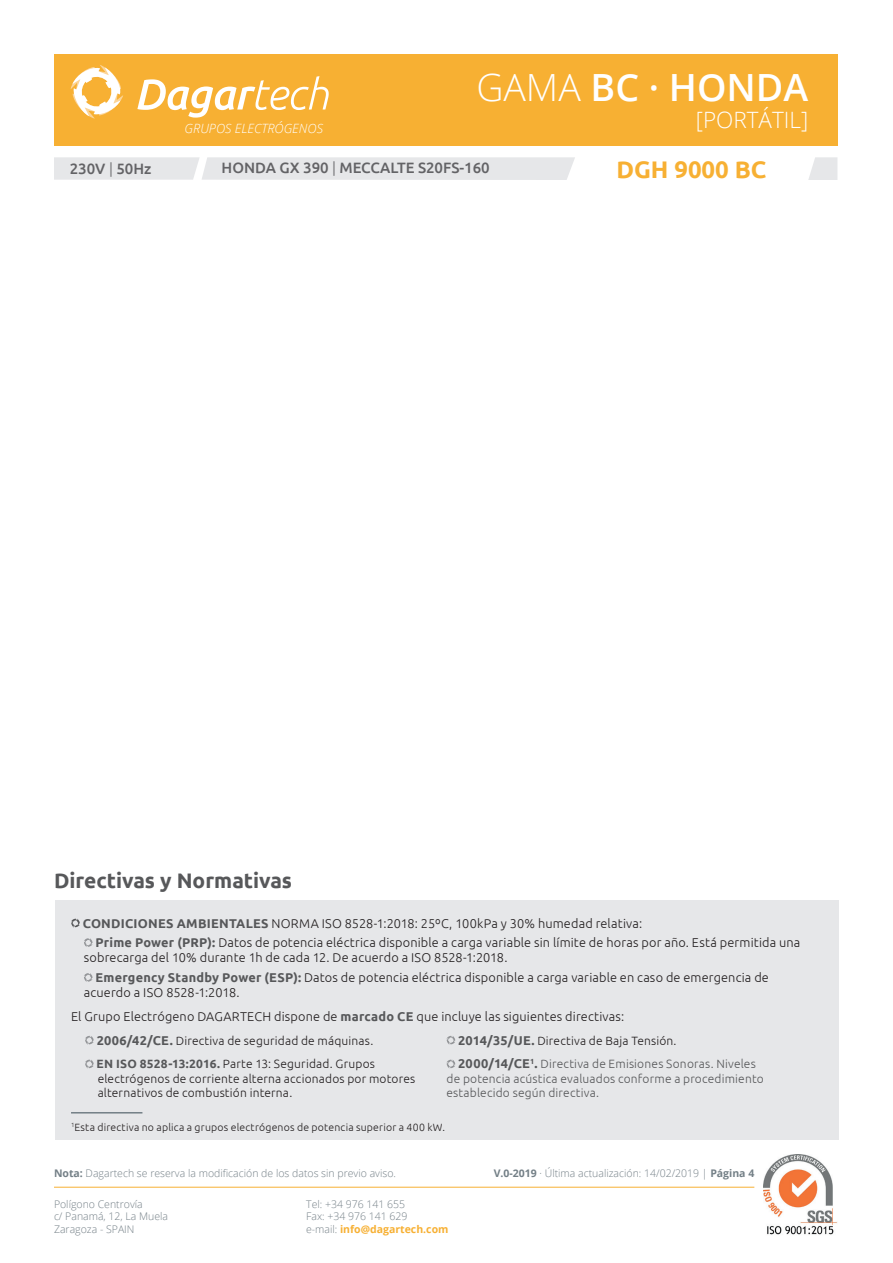
<style>
.page{position:relative;width:893px;height:1263px;background:#fff}
.page>*{position:absolute;margin:0;border:0;box-sizing:border-box;transform-origin:0 0}
.t1{font:600 37.5px "Open Sans";color:#fff}
.t2{font:700 24px "Ubuntu";color:#f7b033}
.t3{font:300 22.5px "Open Sans";color:#fff}
.t4{font:700 21px "Ubuntu";color:#57585a}
.t5{font:500 15px "Ubuntu";color:#636366}
.t6{font:300 12.75px/19.5px "Ubuntu";letter-spacing:.01em;color:#231f20}
.t7{font:italic 300 12.75px "Open Sans";color:#fff}
.t8{font:300 12px/23.9px "Ubuntu";letter-spacing:.015em;color:#231f20}
.t9{font:300 12px/23.9px "Ubuntu";letter-spacing:.015em;color:#57585a}
.t10{font:300 10.5px/12.6px "Open Sans";color:#737f86}
.t11{font:300 10.5px "Ubuntu";letter-spacing:.02em;color:#231f20}
.s1{font-weight:300}
.s2{font-weight:700;color:#57585a}
.s3{font-weight:700;font-size:12.75px;color:#57585a}
.s4{font-weight:700;font-size:12.75px}
.s5{color:#231f20}
.s6{font-weight:700}
.s7{font-weight:700;color:#f7b033}
</style>
<div class="page">
<div style="left:54px;top:54px;width:783px;height:92px;background:#f7b033"></div>
<div style="left:54px;top:157px;width:521px;height:23px;background:#e6e7e9"></div>
<svg style="left:808px;top:157px;width:29px;height:23px"></svg>
<hr style="left:54px;top:1187px;width:700px;height:1px;background:#f7b033">
<svg style="left:71px;top:65px;width:52px;height:54px"></svg>
<svg style="left:137px;top:76px;width:192px;height:42px"></svg>
<img style="left:763px;top:1154px;width:74px;height:81px">
<div style="left:55px;top:900px;width:783px;height:240px;background:#e6e7e9"></div>
<svg style="left:71px;top:918px;width:9px;height:9px"></svg>
<svg style="left:84px;top:938px;width:9px;height:9px"></svg>
<svg style="left:84px;top:973px;width:9px;height:9px"></svg>
<svg style="left:85px;top:1035px;width:9px;height:10px"></svg>
<svg style="left:85px;top:1059px;width:9px;height:9px"></svg>
<svg style="left:446px;top:1036px;width:10px;height:9px"></svg>
<svg style="left:446px;top:1059px;width:10px;height:9px"></svg>
<hr style="left:71px;top:1112px;width:71px;height:1px;background:#737f86">
<p class="t7" style="left:185px;top:119px;width:140px">GRUPOS ELECTRÓGENOS</p>
<h1 class="t1" style="left:476px;top:61px;width:333px"><span class="s1">GAMA</span> BC · HONDA</h1>
<h3 class="t3" style="left:696px;top:104px;width:114px">[PORTÁTIL]</h3>
<p class="t5" style="left:70px;top:159px;width:83px">230V <span class="s1">|</span> 50Hz</p>
<p class="t5" style="left:222px;top:158px;width:270px">HONDA GX 390 <span class="s1">|</span> MECCALTE S20FS-160</p>
<h2 class="t2" style="left:616px;top:155px;width:151px">DGH 9000 BC</h2>
<h3 class="t4" style="left:54px;top:868px;width:240px">Directivas y Normativas</h3>
<p class="t6" style="left:95px;top:913px;width:706px;text-indent:-13px"><span class="s2">CONDICIONES AMBIENTALES</span> NORMA ISO 8528-1:2018: 25ºC, 100kPa y 30% humedad relativa:<br><span class="s2">Prime Power (PRP):</span> Datos de potencia eléctrica disponible a carga variable sin límite de horas por año. Está permitida una</p>
<p class="t6" style="left:95px;top:948px;width:675px;text-indent:-12px">sobrecarga del 10% durante 1h de cada 12. De acuerdo a ISO 8528-1:2018.<br><span class="s2">Emergency Standby Power (ESP):</span> Datos de potencia eléctrica disponible a carga variable en caso de emergencia de</p>
<p class="t6" style="left:71px;top:980px;width:555px;line-height:23.9px;text-indent:13px">acuerdo a ISO 8528-1:2018.<br>El Grupo Electrógeno DAGARTECH dispone de <span class="s2">marcado CE</span> que incluye las siguientes directivas:</p>
<p class="t8" style="left:97px;top:1028px;width:280px"><span class="s3">2006/42/CE.</span> Directiva de seguridad de máquinas.<br><span class="s2">EN ISO 8528-13:2016.</span> Parte 13: Seguridad. Grupos</p>
<p class="t8" style="left:98px;top:1071px;width:319px;line-height:14.4px">electrógenos de corriente alterna accionados por motores alternativos de combustión interna.</p>
<p class="t9" style="left:458px;top:1028px;width:299px"><span class="s4">2014/35/UE.</span> <span class="s5">Directiva de Baja Tensión.<br></span><span class="s4">2000/14/CE</span><sup>1</sup><span class="s4">.</span> Directiva de Emisiones Sonoras. Niveles</p>
<p class="t9" style="left:446px;top:1071px;width:319px;line-height:14.4px">de potencia acústica evaluados conforme a procedimiento establecido según directiva.</p>
<p class="t11" style="left:71px;top:1121px;width:376px"><sup>1</sup>Esta directiva no aplica a grupos electrógenos de potencia superior a 400 kW.</p>
<p class="t10" style="left:54px;top:1166px;width:343px"><span class="s6">Nota:</span> Dagartech se reserva la modificación de los datos sin previo aviso.</p>
<p class="t10" style="left:494px;top:1166px;width:262px"><span class="s6">V.0-2019</span> · Última actualización: 14/02/2019 | <span class="s6">Página 4</span></p>
<p class="t10" style="left:54px;top:1197px;width:116px">Polígono Centrovía<br>c/ Panamá, 12, La Muela<br>Zaragoza - SPAIN</p>
<p class="t10" style="left:306px;top:1197px;width:144px">Tel: +34 976 141 655<br>Fax: +34 976 141 629<br>e-mail: <span class="s7">info@dagartech.com</span></p>
</div>
